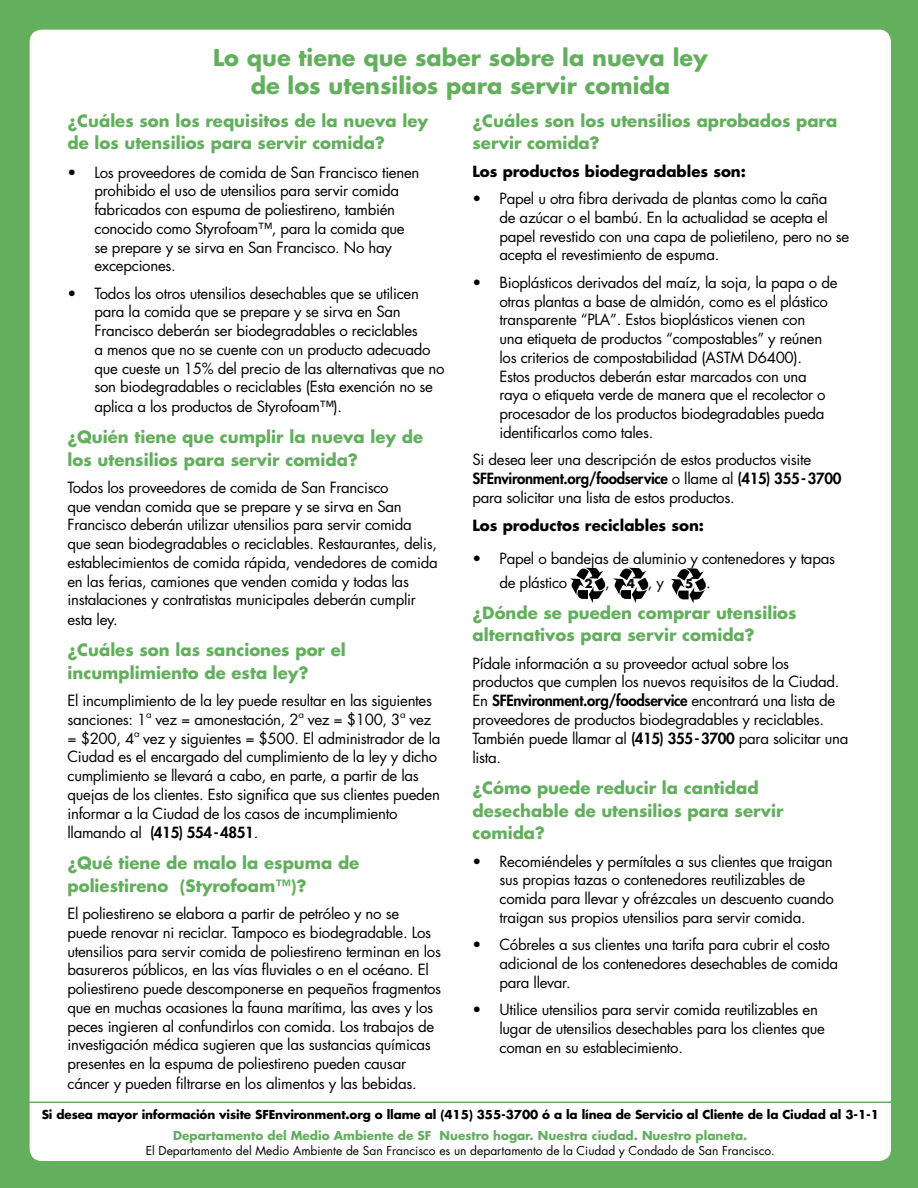
<style>
.page{position:relative;width:918px;height:1188px;background:#63af5e}
.page>*{position:absolute;margin:0;border:0;box-sizing:border-box;transform-origin:0 0}
.t1{font:700 22.5px/28.5px "Futura Std";color:#63af5e;text-align:center}
.t2{font:700 16.5px/22.5px "Futura Std";color:#63af5e}
.t3{font:15px/18.9px "Futura Std";letter-spacing:-.02em;color:#000}
.t4{font:700 15px "Futura Std";color:#000}
.t5{font:700 12px "Futura Std";letter-spacing:-.01em;color:#000}
.t6{font:12px "Futura Std";color:#000}
.t7{font:700 12px "Futura Std";color:#63af5e}
.s1{font-weight:800}
.s2{font-weight:700;font-size:12px}
.s3{font-weight:400;font-size:15px}
</style>
<div class="page">
<div style="left:28px;top:28px;width:864px;height:1134px;background:#fff;border-radius:14px"></div>
<hr style="left:28px;top:1102px;width:865px;height:1px;background:#63af5e">
<svg style="left:613px;top:568px;width:35px;height:34px"></svg>
<svg style="left:671px;top:568px;width:35px;height:35px"></svg>
<svg style="left:570px;top:568px;width:35px;height:34px"></svg>
<h1 class="t1" style="left:213px;top:43px;width:496px">Lo que tiene que saber sobre la nueva ley de los utensilios para servir comida</h1>
<p class="t2" style="left:68px;top:109px;width:362px">¿Cuáles son los requisitos de la nueva ley de los utensilios para servir comida?</p>
<p class="t3" style="left:94px;top:163px;width:326px;text-indent:-27px">• Los proveedores de comida de San Francisco tienen prohibido el uso de utensilios para servir comida fabricados con espuma de poliestireno, también conocido como Styrofoam™, para la comida que se prepare y se sirva en San Francisco. No hay excepciones.</p>
<p class="t3" style="left:94px;top:284px;width:352px;text-indent:-27px">• Todos los otros utensilios desechables que se utilicen para la comida que se prepare y se sirva en San Francisco deberán ser biodegradables o reciclables<br>a menos que no se cuente con un producto adecuado que cueste un 15% del precio de las alternativas que no son biodegradables o reciclables (Esta exención no se aplica a los productos de Styrofoam™).</p>
<p class="t2" style="left:68px;top:425px;width:357px">¿Quién tiene que cumplir la nueva ley de los utensilios para servir comida?</p>
<p class="t3" style="left:68px;top:478px;width:372px">Todos los proveedores de comida de San Francisco<br>que vendan comida que se prepare y se sirva en San Francisco deberán utilizar utensilios para servir comida que sean biodegradables o reciclables. Restaurantes, delis, establecimientos de comida rápida, vendedores de comida en las ferias, camiones que venden comida y todas las instalaciones y contratistas municipales deberán cumplir esta ley.</p>
<p class="t2" style="left:68px;top:638px;width:280px">¿Cuáles son las sanciones por el incumplimiento de esta ley?</p>
<p class="t3" style="left:68px;top:691px;width:374px">El incumplimiento de la ley puede resultar en las siguientes sanciones: 1ª vez = amonestación, 2ª vez = $100, 3ª vez = $200, 4ª vez y siguientes = $500. El administrador de la Ciudad es el encargado del cumplimiento de la ley y dicho cumplimiento se llevará a cabo, en parte, a partir de las quejas de los clientes. Esto significa que sus clientes pueden informar a la Ciudad de los casos de incumplimiento llamando al <span class="s1">(415) 554-4851</span>.</p>
<p class="t2" style="left:68px;top:852px;width:293px">¿Qué tiene de malo la espuma de poliestireno (Styrofoam™)?</p>
<p class="t3" style="left:68px;top:904px;width:375px">El poliestireno se elabora a partir de petróleo y no se puede renovar ni reciclar. Tampoco es biodegradable. Los utensilios para servir comida de poliestireno terminan en los basureros públicos, en las vías fluviales o en el océano. El poliestireno puede descomponerse en pequeños fragmentos que en muchas ocasiones la fauna marítima, las aves y los peces ingieren al confundirlos con comida. Los trabajos de investigación médica sugieren que las sustancias químicas presentes en la espuma de poliestireno pueden causar cáncer y pueden filtrarse en los alimentos y las bebidas.</p>
<p class="t2" style="left:472px;top:109px;width:366px">¿Cuáles son los utensilios aprobados para servir comida?</p>
<p class="t4" style="left:472px;top:161px;width:275px">Los productos biodegradables son:</p>
<p class="t3" style="left:500px;top:189px;width:351px;text-indent:-27px">• Papel u otra fibra derivada de plantas como la caña<br>de azúcar o el bambú. En la actualidad se acepta el papel revestido con una capa de polietileno, pero no se acepta el revestimiento de espuma.</p>
<p class="t3" style="left:500px;top:273px;width:339px;text-indent:-27px">• Bioplásticos derivados del maíz, la soja, la papa o de otras plantas a base de almidón, como es el plástico transparente “PLA”. Estos bioplásticos vienen con<br>una etiqueta de productos “compostables” y reúnen los criterios de compostabilidad (ASTM D6400).<br>Estos productos deberán estar marcados con una raya o etiqueta verde de manera que el recolector o procesador de los productos biodegradables pueda identificarlos como tales.</p>
<p class="t3" style="left:472px;top:451px;width:370px">Si desea leer una descripción de estos productos visite<br><span class="s1">SFEnvironment.org/foodservice</span> o llame al <span class="s1">(415) 355-3700 </span>para solicitar una lista de estos productos.</p>
<p class="t4" style="left:472px;top:515px;width:233px">Los productos reciclables son:</p>
<p class="t3" style="left:500px;top:546px;width:337px;line-height:24px;text-indent:-27px">• Papel o bandejas de aluminio y contenedores y tapas de plástico <span class="s2">2</span> , <span class="s2">4</span> , y</p>
<p class="t5" style="left:685px;top:575px;width:27px">5 <span class="s3">.</span></p>
<p class="t2" style="left:472px;top:601px;width:326px">¿Dónde se pueden comprar utensilios alternativos para servir comida?</p>
<p class="t3" style="left:472px;top:654px;width:377px">Pídale información a su proveedor actual sobre los productos que cumplen los nuevos requisitos de la Ciudad.<br>En <span class="s1">SFEnvironment.org/foodservice</span> encontrará una lista de proveedores de productos biodegradables y reciclables.<br>También puede llamar al <span class="s1">(415) 355-3700</span> para solicitar una lista.</p>
<p class="t2" style="left:472px;top:777px;width:313px">¿Cómo puede reducir la cantidad desechable de utensilios para servir comida?</p>
<p class="t3" style="left:500px;top:852px;width:336px;text-indent:-27px">• Recomiéndeles y permítales a sus clientes que traigan sus propias tazas o contenedores reutilizables de comida para llevar y ofrézcales un descuento cuando traigan sus propios utensilios para servir comida.</p>
<p class="t3" style="left:500px;top:935px;width:340px;text-indent:-27px">• Cóbreles a sus clientes una tarifa para cubrir el costo adicional de los contenedores desechables de comida para llevar.</p>
<p class="t3" style="left:500px;top:1000px;width:327px;text-indent:-27px">• Utilice utensilios para servir comida reutilizables en lugar de utensilios desechables para los clientes que coman en su establecimiento.</p>
<p class="t5" style="left:42px;top:1107px;width:839px">Si desea mayor información visite SFEnvironment.org o llame al (415) 355-3700 ó a la línea de Servicio al Cliente de la Ciudad al 3-1-1</p>
<p class="t7" style="left:173px;top:1128px;width:576px">Departamento del Medio Ambiente de SF Nuestro hogar. Nuestra ciudad. Nuestro planeta.</p>
<p class="t6" style="left:146px;top:1143px;width:631px">El Departamento del Medio Ambiente de San Francisco es un departamento de la Ciudad y Condado de San Francisco.</p>
</div>
